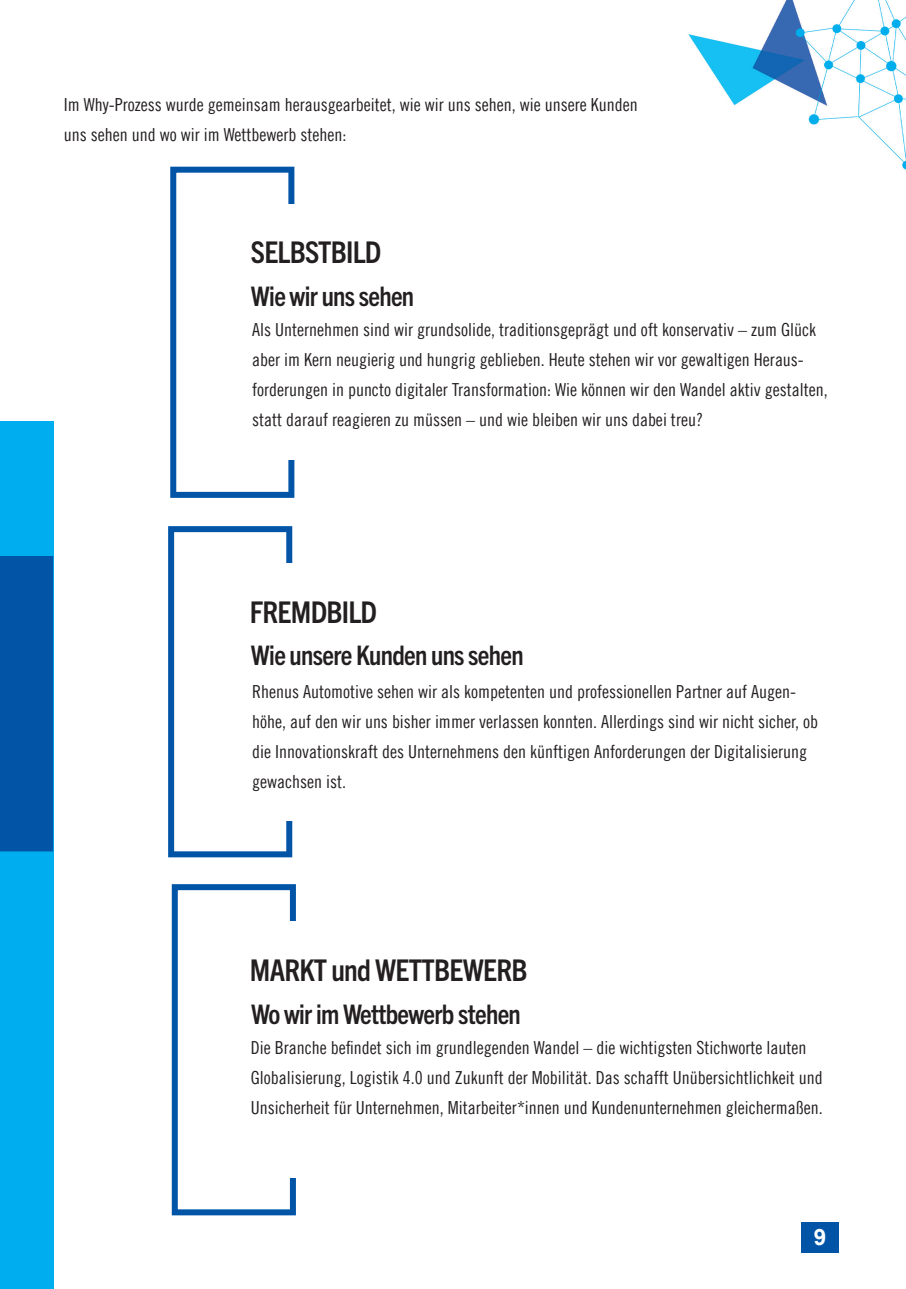
<style>
.page{position:relative;width:906px;height:1289px;background:#fff}
.page>*{position:absolute;margin:0;border:0;box-sizing:border-box;transform-origin:0 0}
.t1{font:700 condensed 30px "Trade Gothic Next LT Pro";letter-spacing:-.025em;color:#231f20}
.t2{font:700 condensed 27px "Trade Gothic Next LT Pro";letter-spacing:-.025em;color:#231f20}
.t3{font:700 22.5px "Arial";color:#fff}
.t4{font:18px/30px "Trade Gothic LT Pro Cn 18";color:#231f20}
</style>
<div class="page">
<div style="left:0;top:421px;width:53px;height:867px;background:#00aeef"></div>
<div style="left:801px;top:1222px;width:38px;height:30px;background:#0154a6"></div>
<svg style="left:170px;top:167px;width:124px;height:331px"></svg>
<div style="left:254px;top:204px;width:86px;height:256px;background:#fff"></div>
<div style="left:251px;top:239px;width:419px;height:182px;background:#fff"></div>
<div style="left:252px;top:323px;width:577px;height:130px;background:#fff"></div>
<svg style="left:168px;top:526px;width:124px;height:331px"></svg>
<svg style="left:172px;top:884px;width:124px;height:331px"></svg>
<div style="left:242px;top:563px;width:86px;height:257px;background:#fff"></div>
<div style="left:242px;top:921px;width:86px;height:257px;background:#fff"></div>
<img style="left:688px;top:0;width:218px;height:170px">
<div style="left:0;top:556px;width:53px;height:295px;background:#0154a6"></div>
<p class="t4" style="left:64px;top:89px;width:575px">Im Why-Prozess wurde gemeinsam herausgearbeitet, wie wir uns sehen, wie unsere Kunden uns sehen und wo wir im Wettbewerb stehen:</p>
<h1 class="t1" style="left:251px;top:231px;width:132px">SELBSTBILD</h1>
<h2 class="t2" style="left:251px;top:278px;width:165px">Wie wir uns sehen</h2>
<p class="t4" style="left:252px;top:314px;width:577px">Als Unternehmen sind wir grundsolide, traditionsgeprägt und oft konservativ – zum Glück aber im Kern neugierig und hungrig geblieben. Heute stehen wir vor gewaltigen Heraus&shy;forderungen in puncto digitaler Transformation: Wie können wir den Wandel aktiv gestalten, statt darauf reagieren zu müssen – und wie bleiben wir uns dabei treu?</p>
<h1 class="t1" style="left:250px;top:591px;width:129px">FREMDBILD</h1>
<h2 class="t2" style="left:251px;top:637px;width:274px">Wie unsere Kunden uns sehen</h2>
<p class="t4" style="left:252px;top:676px;width:567px">Rhenus Automotive sehen wir als kompetenten und professionellen Partner auf Augen&shy;höhe, auf den wir uns bisher immer verlassen konnten. Allerdings sind wir nicht sicher, ob die Innovationskraft des Unternehmens den künftigen Anforderungen der Digitalisierung gewachsen ist.</p>
<h1 class="t1" style="left:250px;top:949px;width:279px">MARKT und WETTBEWERB</h1>
<h2 class="t2" style="left:251px;top:995px;width:271px">Wo wir im Wettbewerb stehen</h2>
<p class="t4" style="left:251px;top:1032px;width:573px">Die Branche befindet sich im grundlegenden Wandel – die wichtigsten Stichworte lauten<br>Globalisierung, Logistik 4.0 und Zukunft der Mobilität. Das schafft Unübersichtlichkeit und<br>Unsicherheit für Unternehmen, Mitarbeiter*innen und Kundenunternehmen gleichermaßen.</p>
<p class="t3" style="left:814px;top:1221px;width:14px">9</p>
</div>
